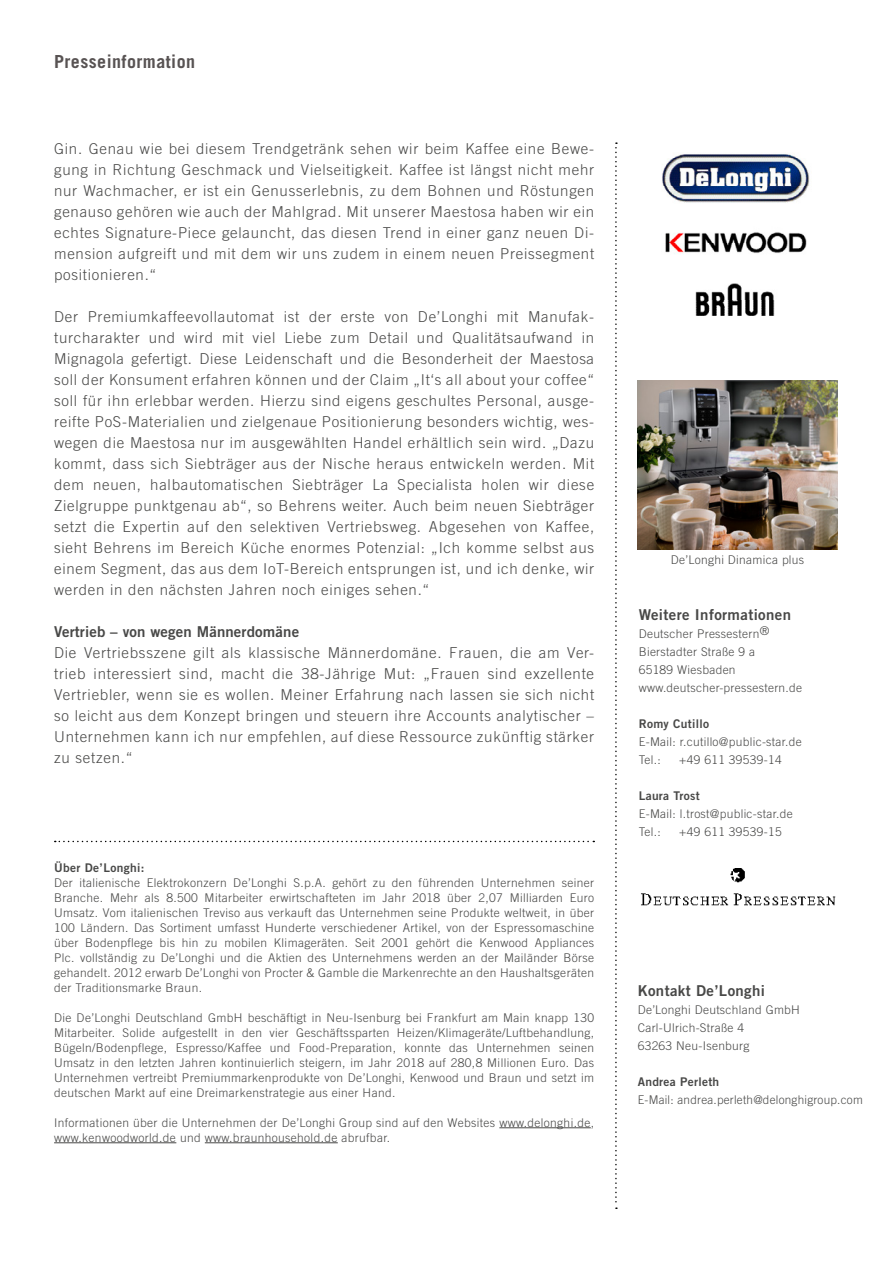
<style>
.page{position:relative;width:893px;height:1263px;background:#fff}
.page>*{position:absolute;margin:0;border:0;box-sizing:border-box;transform-origin:0 0}
.t1{font:700 18px "Trade Gothic LT";letter-spacing:.025em;color:#585353}
.t2{font:300 15px/21px "Trade Gothic LT";letter-spacing:.05em;color:#484847;text-align:justify}
.t3{font:15px "Trade Gothic LT Bold Two";letter-spacing:.025em;color:#484847}
.t4{font:300 12px/15px "Trade Gothic LT";letter-spacing:.025em;color:#484847}
.t5{font:12px "Trade Gothic LT Bold Two";letter-spacing:.025em;color:#484847}
</style>
<div class="page">
<svg style="left:615px;top:142px;width:2px;height:1067px"></svg>
<img style="left:638px;top:381px;width:199px;height:169px">
<img style="left:662px;top:154px;width:148px;height:162px">
<hr style="left:499px;top:1127px;width:92px;height:1px;background:#484847">
<hr style="left:54px;top:1142px;width:122px;height:1px;background:#484847">
<hr style="left:205px;top:1142px;width:133px;height:1px;background:#484847">
<svg style="left:55px;top:841px;width:539px;height:1px"></svg>
<img style="left:641px;top:868px;width:195px;height:38px">
<p class="t1" style="left:54px;top:50px;width:143px">Presseinformation</p>
<p class="t2" style="left:54px;top:138px;width:542px">Gin. Genau wie bei diesem Trendgetränk sehen wir beim Kaffee eine Bewe&shy;gung in Richtung Geschmack und Vielseitigkeit. Kaffee ist längst nicht mehr nur Wachmacher, er ist ein Genusserlebnis, zu dem Bohnen und Röstungen genauso gehören wie auch der Mahlgrad. Mit unserer Maestosa haben wir ein echtes Signature-Piece gelauncht, das diesen Trend in einer ganz neuen Di&shy;mension aufgreift und mit dem wir uns zudem in einem neuen Preissegment positionieren.“</p>
<p class="t2" style="left:54px;top:306px;width:542px">Der Premiumkaffeevollautomat ist der erste von De’Longhi mit Manufak&shy;turcharakter und wird mit viel Liebe zum Detail und Qualitätsaufwand in Mignagola gefertigt. Diese Leidenschaft und die Besonderheit der Maestosa soll der Konsument erfahren können und der Claim „It‘s all about your coffee“ soll für ihn erlebbar werden. Hierzu sind eigens geschultes Personal, ausge&shy;reifte PoS-Materialien und zielgenaue Positionierung besonders wichtig, wes&shy;wegen die Maestosa nur im ausgewählten Handel erhältlich sein wird. „Dazu kommt, dass sich Siebträger aus der Nische heraus entwickeln werden. Mit dem neuen, halbautomatischen Siebträger La Specialista holen wir diese Zielgruppe punktgenau ab“, so Behrens weiter. Auch beim neuen Siebträger setzt die Expertin auf den selektiven Vertriebsweg. Abgesehen von Kaffee, sieht Behrens im Bereich Küche enormes Potenzial: „Ich komme selbst aus einem Segment, das aus dem IoT-Bereich entsprungen ist, und ich denke, wir werden in den nächsten Jahren noch einiges sehen.“</p>
<p class="t3" style="left:54px;top:622px;width:247px">Vertrieb – von wegen Männerdomäne</p>
<p class="t2" style="left:54px;top:642px;width:542px">Die Vertriebsszene gilt als klassische Männerdomäne. Frauen, die am Ver&shy;trieb interessiert sind, macht die 38-Jährige Mut: „Frauen sind exzellente Vertriebler, wenn sie es wollen. Meiner Erfahrung nach lassen sie sich nicht so leicht aus dem Konzept bringen und steuern ihre Accounts analytischer – Unternehmen kann ich nur empfehlen, auf diese Ressource zukünftig stärker zu setzen.“</p>
<p class="t5" style="left:54px;top:860px;width:92px">Über De’Longhi:</p>
<p class="t4" style="left:54px;top:875px;width:542px;text-align:justify">Der italienische Elektrokonzern De’Longhi S.p.A. gehört zu den führenden Unternehmen seiner Branche. Mehr als 8.500 Mitarbeiter erwirtschafteten im Jahr 2018 über 2,07 Milliarden Euro Umsatz. Vom italienischen Treviso aus verkauft das Unternehmen seine Produkte weltweit, in über 100 Ländern. Das Sortiment umfasst Hunderte verschiedener Artikel, von der Espressomaschine über Bodenpflege bis hin zu mobilen Klimageräten. Seit 2001 gehört die Kenwood Appliances Plc. vollständig zu De’Longhi und die Aktien des Unternehmens werden an der Mailänder Börse gehandelt. 2012 erwarb De’Longhi von Procter &amp; Gamble die Markenrechte an den Haushaltsgeräten der Traditionsmarke Braun.</p>
<p class="t4" style="left:54px;top:1010px;width:542px;text-align:justify">Die De’Longhi Deutschland GmbH beschäftigt in Neu-Isenburg bei Frankfurt am Main knapp 130<br>Mitarbeiter. Solide aufgestellt in den vier Geschäftssparten Heizen/Klimageräte/Luftbehandlung, Bügeln/Bodenpflege, Espresso/Kaffee und Food-Preparation, konnte das Unternehmen seinen Umsatz in den letzten Jahren kontinuierlich steigern, im Jahr 2018 auf 280,8 Millionen Euro. Das Unternehmen vertreibt Premiummarkenprodukte von De’Longhi, Kenwood und Braun und setzt im deutschen Markt auf eine Dreimarkenstrategie aus einer Hand.</p>
<p class="t4" style="left:54px;top:1115px;width:541px">Informationen über die Unternehmen der De’Longhi Group sind auf den Websites www.delonghi.de, www.kenwoodworld.de und www.braunhousehold.de abrufbar.</p>
<p class="t4" style="left:671px;top:552px;width:135px">De’Longhi Dinamica plus</p>
<p class="t3" style="left:639px;top:606px;width:154px">Weitere Informationen</p>
<p class="t4" style="left:639px;top:625px;width:165px;line-height:18px">Deutscher Pressestern®<br>Bierstadter Straße 9 a<br>65189 Wiesbaden www.deutscher-pressestern.de</p>
<p class="t5" style="left:639px;top:716px;width:72px">Romy Cutillo</p>
<p class="t4" style="left:639px;top:733px;width:165px;line-height:18px">E-Mail: r.cutillo@public-star.de<br>Tel.:</p>
<p class="t4" style="left:679px;top:752px;width:104px">+49 611 39539-14</p>
<p class="t5" style="left:639px;top:788px;width:63px">Laura Trost</p>
<p class="t4" style="left:639px;top:805px;width:156px;line-height:18px">E-Mail: l.trost@public-star.de<br>Tel.:</p>
<p class="t4" style="left:679px;top:824px;width:104px">+49 611 39539-15</p>
<p class="t3" style="left:638px;top:981px;width:129px">Kontakt De’Longhi</p>
<p class="t4" style="left:638px;top:1001px;width:164px;line-height:18px">De’Longhi Deutschland GmbH<br>Carl-Ulrich-Straße 4<br>63263 Neu-Isenburg</p>
<p class="t5" style="left:638px;top:1074px;width:83px">Andrea Perleth</p>
<p class="t4" style="left:638px;top:1092px;width:227px">E-Mail: andrea.perleth@delonghigroup.com</p>
</div>
